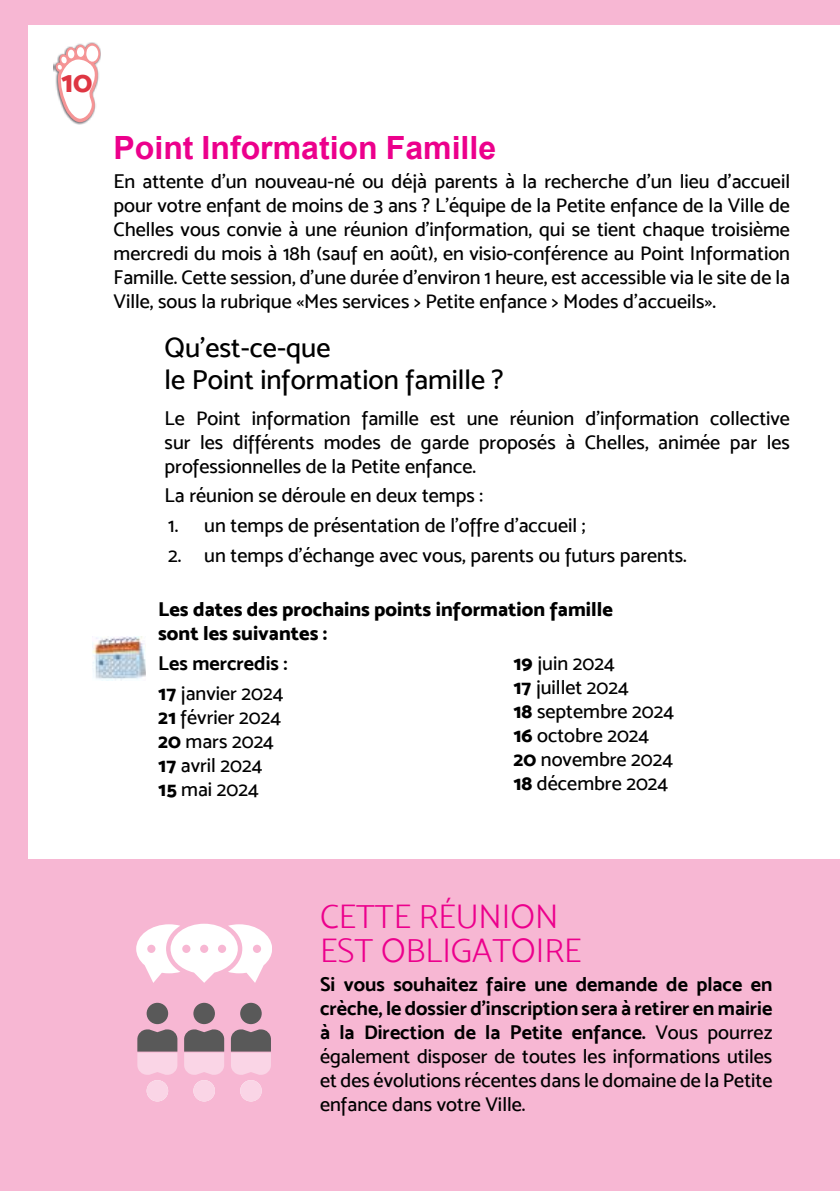
<style>
.page{position:relative;width:840px;height:1191px;background:#fff}
.page>*{position:absolute;margin:0;border:0;box-sizing:border-box;transform-origin:0 0}
.t1{font:34px/34px "Mosk Light 300";color:#ec008c}
.t2{font:700 32px "Arial";color:#ec008c}
.t3{font:30px "Mosk Extra Bold 800";color:#de3643}
.t4{font:28px/32px "Mosk Medium 500";color:#000}
.t5{font:20px/24px "Mosk Medium 500";color:#000;text-align:justify}
.t6{font:20px/24px "Mosk Bold 700";color:#000;text-align:justify}
.t7{font:20px/24px "Mosk Extra Bold 800";color:#000}
.s1{font-family:"Mosk Extra Bold 800"}
.s2{font-family:"Mosk Medium 500"}
</style>
<div class="page">
<div style="left:0;top:0;width:839px;height:1191px;background:#f7b7d3"></div>
<div style="left:28px;top:25px;width:811px;height:1132px;background:#fff"></div>
<img style="left:54px;top:62px;width:31px;height:63px">
<svg style="left:56px;top:43px;width:44px;height:80px"></svg>
<div style="left:28px;top:859px;width:811px;height:302px;background:#f7b7d3"></div>
<div style="left:193px;top:1002px;width:22px;height:22px;background:#595959;border-radius:50%"></div>
<div style="left:146px;top:1002px;width:22px;height:22px;background:#595959;border-radius:50%"></div>
<div style="left:240px;top:1002px;width:21px;height:22px;background:#595959;border-radius:50%"></div>
<svg style="left:136px;top:923px;width:136px;height:60px"></svg>
<div style="left:193px;top:1080px;width:22px;height:21px;background:#fad5e6;border-radius:11px"></div>
<svg style="left:184px;top:1029px;width:40px;height:45px;background:#b099a3"></svg>
<div style="left:146px;top:1080px;width:22px;height:21px;background:#fad5e6;border-radius:11px"></div>
<svg style="left:137px;top:1029px;width:40px;height:45px;background:#b099a4"></svg>
<div style="left:240px;top:1080px;width:21px;height:21px;background:#fad5e6;border-radius:11px"></div>
<svg style="left:231px;top:1029px;width:40px;height:45px;background:#b099a3"></svg>
<img style="left:92px;top:636px;width:53px;height:44px">
<h3 class="t3" style="left:61px;top:63px;width:33px">10</h3>
<h2 class="t2" style="left:113px;top:126px;width:384px">Point Information Famille</h2>
<p class="t5" style="left:113px;top:169px;width:677px">En attente d’un nouveau-né ou déjà parents à la recherche d’un lieu d’accueil pour votre enfant de moins de 3 ans ? L’équipe de la Petite enfance de la Ville de Chelles vous convie à une réunion d’information, qui se tient chaque troisième mercredi du mois à 18h (sauf en août), en visio-conférence au Point Information Famille. Cette session, d’une durée d’environ 1 heure, est accessible via le site de la Ville, sous la rubrique «Mes services &gt; Petite enfance &gt; Modes d’accueils».</p>
<h3 class="t4" style="left:164px;top:331px;width:340px">Qu’est-ce-que<br>le Point information famille ?</h3>
<p class="t5" style="left:164px;top:406px;width:626px">Le Point information famille est une réunion d’information collective sur les différents modes de garde proposés à Chelles, animée par les professionnelles de la Petite enfance.</p>
<p class="t5" style="left:164px;top:483px;width:320px">La réunion se déroule en deux temps :</p>
<p class="t5" style="left:168px;top:513px;width:418px">1. un temps de présentation de l’offre d’accueil ;</p>
<p class="t5" style="left:168px;top:543px;width:520px">2. un temps d’échange avec vous, parents ou futurs parents.</p>
<p class="t7" style="left:158px;top:597px;width:456px">Les dates des prochains points information famille sont les suivantes :</p>
<p class="t6" style="left:158px;top:651px;width:131px">Les mercredis :</p>
<p class="t5" style="left:158px;top:680px;width:127px;text-align:left"><span class="s1">17</span> janvier 2024<br><span class="s1">21</span> février 2024<br><span class="s1">20</span> mars 2024<br><span class="s1">17</span> avril 2024<br><span class="s1">15</span> mai 2024</p>
<p class="t5" style="left:513px;top:651px;width:162px;text-align:left"><span class="s1">19</span> juin 2024<br><span class="s1">17</span> juillet 2024<br><span class="s1">18</span> septembre 2024<br><span class="s1">16</span> octobre 2024<br><span class="s1">20</span> novembre 2024<br><span class="s1">18</span> décembre 2024</p>
<h1 class="t1" style="left:320px;top:899px;width:262px">CETTE RÉUNION<br>EST OBLIGATOIRE</h1>
<p class="t6" style="left:320px;top:972px;width:453px">Si vous souhaitez faire une demande de place en crèche, le dossier d’inscription sera à retirer en mairie à la Direction de la Petite enfance. <span class="s2">Vous pourrez</span></p>
<p class="t5" style="left:320px;top:1044px;width:453px">également disposer de toutes les informations utiles et des évolutions récentes dans le domaine de la Petite enfance dans votre Ville.</p>
</div>
